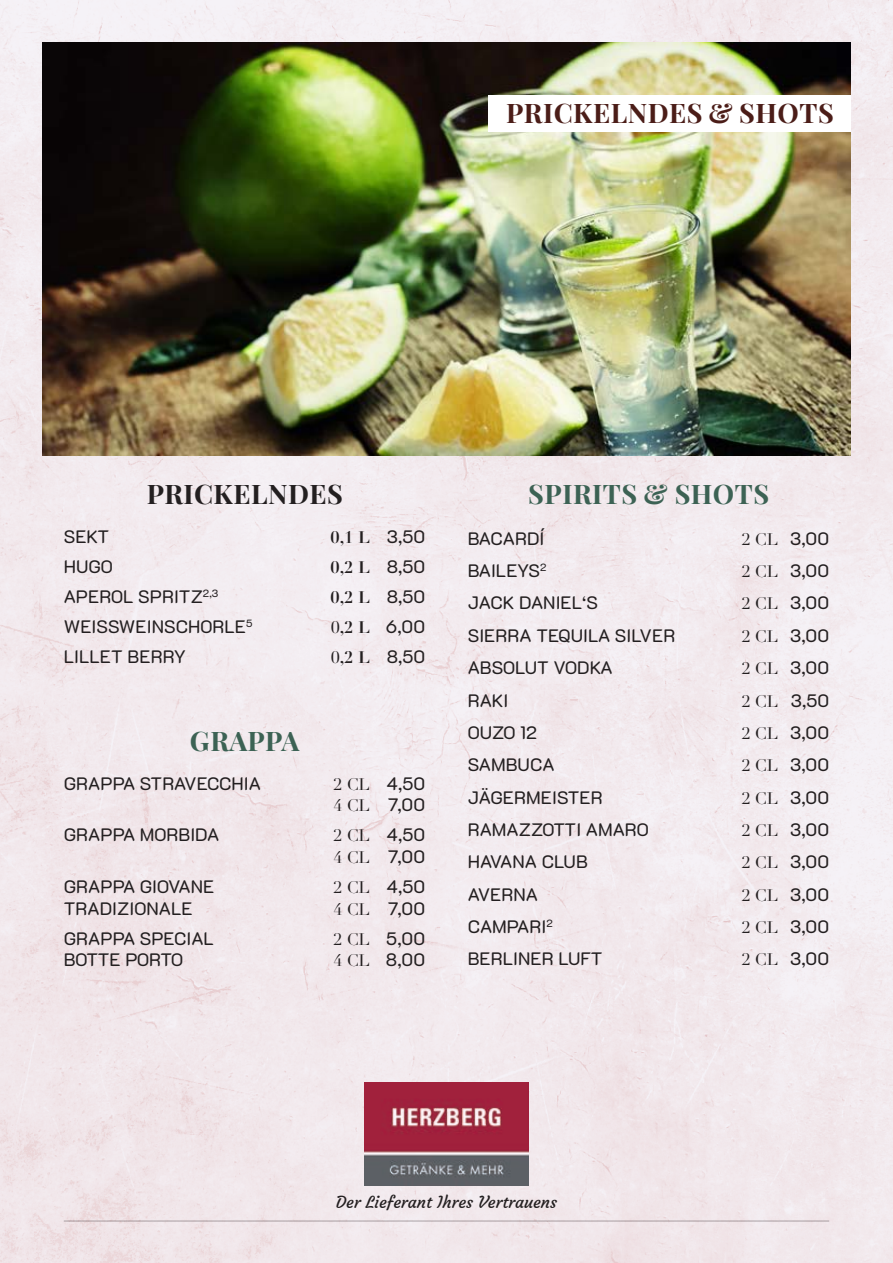
<style>
.page{position:relative;width:893px;height:1263px;background:#fff}
.page>*{position:absolute;margin:0;border:0;box-sizing:border-box;transform-origin:0 0}
.t1{font:700 27px "Playfair Display";letter-spacing:.02em;color:#3c6254}
.t2{font:700 27px "Playfair Display";letter-spacing:.02em;color:#4b1d18}
.t3{font:700 27px "Playfair Display";letter-spacing:.02em;color:#231f20}
.t4{font:18px/21.6px "K2 D";color:#231f20}
.t5{font:18px "K2 D";letter-spacing:-.025em;color:#231f20}
.t6{font:16.5px "Courgette";color:#231f20}
.t7{font:700 16.5px "Didot LT Std";color:#231f20}
.s1{font-family:"K2 D";font-weight:400;font-size:18px}
.s2{font-family:"Didot LT Std";font-size:16.5px}
.s3{font-family:"Didot LT Std";font-weight:700;font-size:16.5px}
</style>
<div class="page">
<img style="left:0;top:0;width:893px;height:1263px">
<img style="left:364px;top:1082px;width:165px;height:103px">
<img style="left:43px;top:43px;width:807px;height:412px">
<div style="left:489px;top:96px;width:362px;height:36px;background:#fff"></div>
<h1 class="t2" style="left:506px;top:92px;width:329px">PRICKELNDES &amp; SHOTS</h1>
<h1 class="t3" style="left:147px;top:472px;width:198px">PRICKELNDES</h1>
<p class="t4" style="left:64px;top:525px;width:47px">SEKT</p>
<p class="t7" style="left:330px;top:526px;width:96px">0,1 L <span class="s1">3,50</span></p>
<p class="t4" style="left:64px;top:556px;width:51px">HUGO</p>
<p class="t7" style="left:330px;top:557px;width:96px">0,2 L <span class="s1">8,50</span></p>
<p class="t4" style="left:64px;top:586px;width:156px">APEROL SPRITZ<sup>2,3</sup></p>
<p class="t7" style="left:330px;top:587px;width:96px">0,2 L <span class="s1">8,50</span></p>
<p class="t4" style="left:64px;top:616px;width:190px">WEISSWEINSCHORLE<sup>5</sup></p>
<p class="t4" style="left:331px;top:616px;width:96px"><span class="s2">0</span><span class="s3">,2 L</span> 6,00</p>
<p class="t4" style="left:64px;top:646px;width:124px">LILLET BERRY</p>
<p class="t4" style="left:331px;top:646px;width:96px"><span class="s2">0</span><span class="s3">,2 L</span> 8,50</p>
<h1 class="t1" style="left:190px;top:720px;width:111px">GRAPPA</h1>
<p class="t4" style="left:64px;top:773px;width:199px">GRAPPA STRAVECCHIA</p>
<p class="t4" style="left:334px;top:773px;width:93px"><span class="s2">2 CL</span> 4,50<br><span class="s2">4 CL</span> 7,00</p>
<p class="t4" style="left:64px;top:824px;width:157px">GRAPPA MORBIDA</p>
<p class="t4" style="left:334px;top:824px;width:93px"><span class="s2">2 CL</span> 4,50<br><span class="s2">4 CL</span> 7,00</p>
<p class="t4" style="left:64px;top:876px;width:152px">GRAPPA GIOVANE</p>
<p class="t4" style="left:334px;top:876px;width:93px"><span class="s2">2 CL</span> 4,50</p>
<p class="t4" style="left:64px;top:898px;width:130px">TRADIZIONALE</p>
<p class="t4" style="left:334px;top:898px;width:93px"><span class="s2">4 CL</span> 7,00</p>
<p class="t4" style="left:64px;top:928px;width:152px">GRAPPA SPECIAL</p>
<p class="t4" style="left:334px;top:928px;width:93px"><span class="s2">2 CL</span> 5,00</p>
<p class="t5" style="left:64px;top:949px;width:121px">BOTTE PORTO</p>
<p class="t4" style="left:334px;top:949px;width:93px"><span class="s2">4 CL</span> 8,00</p>
<h1 class="t1" style="left:528px;top:472px;width:242px">SPIRITS &amp; SHOTS</h1>
<p class="t4" style="left:468px;top:528px;width:78px">BACARDÍ</p>
<p class="t4" style="left:742px;top:528px;width:89px"><span class="s2">2 CL</span> 3,00</p>
<p class="t4" style="left:468px;top:560px;width:80px">BAILEYS<sup>2</sup></p>
<p class="t4" style="left:742px;top:560px;width:89px"><span class="s2">2 CL</span> 3,00</p>
<p class="t4" style="left:468px;top:592px;width:132px">JACK DANIEL‘S</p>
<p class="t4" style="left:742px;top:592px;width:89px"><span class="s2">2 CL</span> 3,00</p>
<p class="t4" style="left:468px;top:625px;width:209px">SIERRA TEQUILA SILVER</p>
<p class="t4" style="left:742px;top:625px;width:89px"><span class="s2">2 CL</span> 3,00</p>
<p class="t4" style="left:468px;top:657px;width:147px">ABSOLUT VODKA</p>
<p class="t4" style="left:742px;top:657px;width:89px"><span class="s2">2 CL</span> 3,00</p>
<p class="t4" style="left:468px;top:689px;width:42px">RAKI</p>
<p class="t4" style="left:742px;top:689px;width:89px"><span class="s2">2 CL</span> 3,50</p>
<p class="t4" style="left:468px;top:722px;width:71px">OUZO 12</p>
<p class="t4" style="left:742px;top:722px;width:89px"><span class="s2">2 CL</span> 3,00</p>
<p class="t4" style="left:468px;top:754px;width:88px">SAMBUCA</p>
<p class="t4" style="left:742px;top:754px;width:89px"><span class="s2">2 CL</span> 3,00</p>
<p class="t4" style="left:468px;top:786px;width:137px">JÄGERMEISTER</p>
<p class="t4" style="left:742px;top:786px;width:89px"><span class="s2">2 CL</span> 3,00</p>
<p class="t4" style="left:468px;top:819px;width:182px">RAMAZZOTTI AMARO</p>
<p class="t4" style="left:742px;top:819px;width:89px"><span class="s2">2 CL</span> 3,00</p>
<p class="t4" style="left:468px;top:851px;width:122px">HAVANA CLUB</p>
<p class="t4" style="left:742px;top:851px;width:89px"><span class="s2">2 CL</span> 3,00</p>
<p class="t4" style="left:468px;top:883px;width:72px">AVERNA</p>
<p class="t4" style="left:742px;top:883px;width:89px"><span class="s2">2 CL</span> 3,00</p>
<p class="t4" style="left:468px;top:916px;width:87px">CAMPARI<sup>2</sup></p>
<p class="t4" style="left:742px;top:916px;width:89px"><span class="s2">2 CL</span> 3,00</p>
<p class="t4" style="left:468px;top:948px;width:136px">BERLINER LUFT</p>
<p class="t4" style="left:742px;top:948px;width:89px"><span class="s2">2 CL</span> 3,00</p>
<p class="t6" style="left:336px;top:1192px;width:223px">Der Lieferant Ihres Vertrauens</p>
</div>
